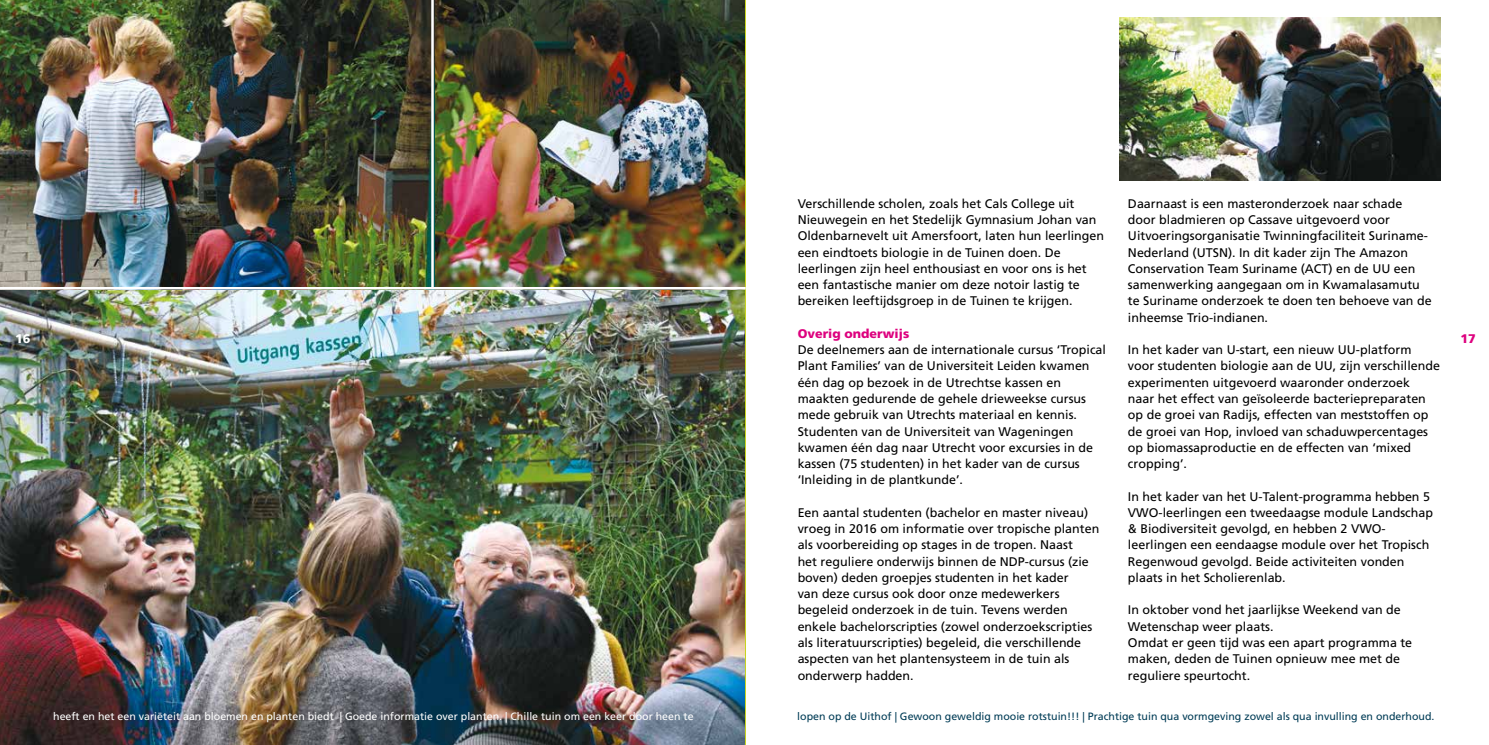
<style>
.page{position:relative;width:1489px;height:745px;background:#fff}
.page>*{position:absolute;margin:0;border:0;box-sizing:border-box;transform-origin:0 0}
.t1{font:12.5px/16.2px "Frutiger LT Std";color:#000}
.t2{font:900 12.5px "Frutiger LT Std";color:#dd007e}
.t3{font:900 12.5px "Frutiger LT Std";color:#fff}
.t4{font:10.62px "Frutiger LT Std";color:#003c56}
.t5{font:10.62px "Frutiger LT Std";color:#fff}
</style>
<div class="page">
<img style="left:0;top:289px;width:744px;height:455px">
<img style="left:1119px;top:18px;width:321px;height:163px">
<img style="left:434px;top:0;width:310px;height:287px">
<img style="left:0;top:0;width:431px;height:287px">
<p class="t3" style="left:15px;top:331px;width:17px">16</p>
<p class="t1" style="left:797px;top:195px;width:308px">Verschillende scholen, zoals het Cals College uit Nieuwegein en het Stedelijk Gymnasium Johan van Oldenbarnevelt uit Amersfoort, laten hun leerlingen een eindtoets biologie in de Tuinen doen. De leerlingen zijn heel enthousiast en voor ons is het een fantastische manier om deze notoir lastig te bereiken leeftijdsgroep in de Tuinen te krijgen.</p>
<p class="t2" style="left:797px;top:326px;width:113px">Overig onderwijs</p>
<p class="t1" style="left:797px;top:341px;width:310px">De deelnemers aan de internationale cursus ‘Tropical Plant Families’ van de Universiteit Leiden kwamen één dag op bezoek in de Utrechtse kassen en maakten gedurende de gehele drieweekse cursus mede gebruik van Utrechts materiaal en kennis.<br>Studenten van de Universiteit van Wageningen kwamen één dag naar Utrecht voor excursies in de kassen (75 studenten) in het kader van de cursus ‘Inleiding in de plantkunde’.</p>
<p class="t1" style="left:797px;top:504px;width:303px">Een aantal studenten (bachelor en master niveau) vroeg in 2016 om informatie over tropische planten als voorbereiding op stages in de tropen. Naast<br>het reguliere onderwijs binnen de NDP-cursus (zie boven) deden groepjes studenten in het kader<br>van deze cursus ook door onze medewerkers begeleid onderzoek in de tuin. Tevens werden enkele bachelorscripties (zowel onderzoekscripties als literatuurscripties) begeleid, die verschillende aspecten van het plantensysteem in de tuin als onderwerp hadden.</p>
<p class="t1" style="left:1127px;top:195px;width:305px">Daarnaast is een masteronderzoek naar schade door bladmieren op Cassave uitgevoerd voor Uitvoeringsorganisatie Twinningfaciliteit Suriname-Nederland (UTSN). In dit kader zijn The Amazon Conservation Team Suriname (ACT) en de UU een samenwerking aangegaan om in Kwamalasamutu te Suriname onderzoek te doen ten behoeve van de inheemse Trio-indianen.</p>
<p class="t1" style="left:1127px;top:341px;width:313px">In het kader van U-start, een nieuw UU-platform voor studenten biologie aan de UU, zijn verschillende experimenten uitgevoerd waaronder onderzoek<br>naar het effect van geïsoleerde bacteriepreparaten op de groei van Radijs, effecten van meststoffen op de groei van Hop, invloed van schaduwpercentages op biomassaproductie en de effecten van ‘mixed cropping’.</p>
<p class="t1" style="left:1127px;top:488px;width:306px">In het kader van het U-Talent-programma hebben 5<br>VWO-leerlingen een tweedaagse module Landschap &amp; Biodiversiteit gevolgd, en hebben 2 VWO&shy;leerlingen een eendaagse module over het Tropisch Regenwoud gevolgd. Beide activiteiten vonden plaats in het Scholierenlab.</p>
<p class="t1" style="left:1127px;top:601px;width:286px">In oktober vond het jaarlijkse Weekend van de Wetenschap weer plaats.<br>Omdat er geen tijd was een apart programma te maken, deden de Tuinen opnieuw mee met de reguliere speurtocht.</p>
<p class="t5" style="left:53px;top:709px;width:642px">heeft en het een variëteit aan bloemen en planten biedt | Goede informatie over planten. | Chille tuin om een keer door heen te</p>
<p class="t4" style="left:797px;top:709px;width:639px">lopen op de Uithof | Gewoon geweldig mooie rotstuin!!! | Prachtige tuin qua vormgeving zowel als qua invulling en onderhoud.</p>
<p class="t2" style="left:1460px;top:331px;width:17px">17</p>
</div>
